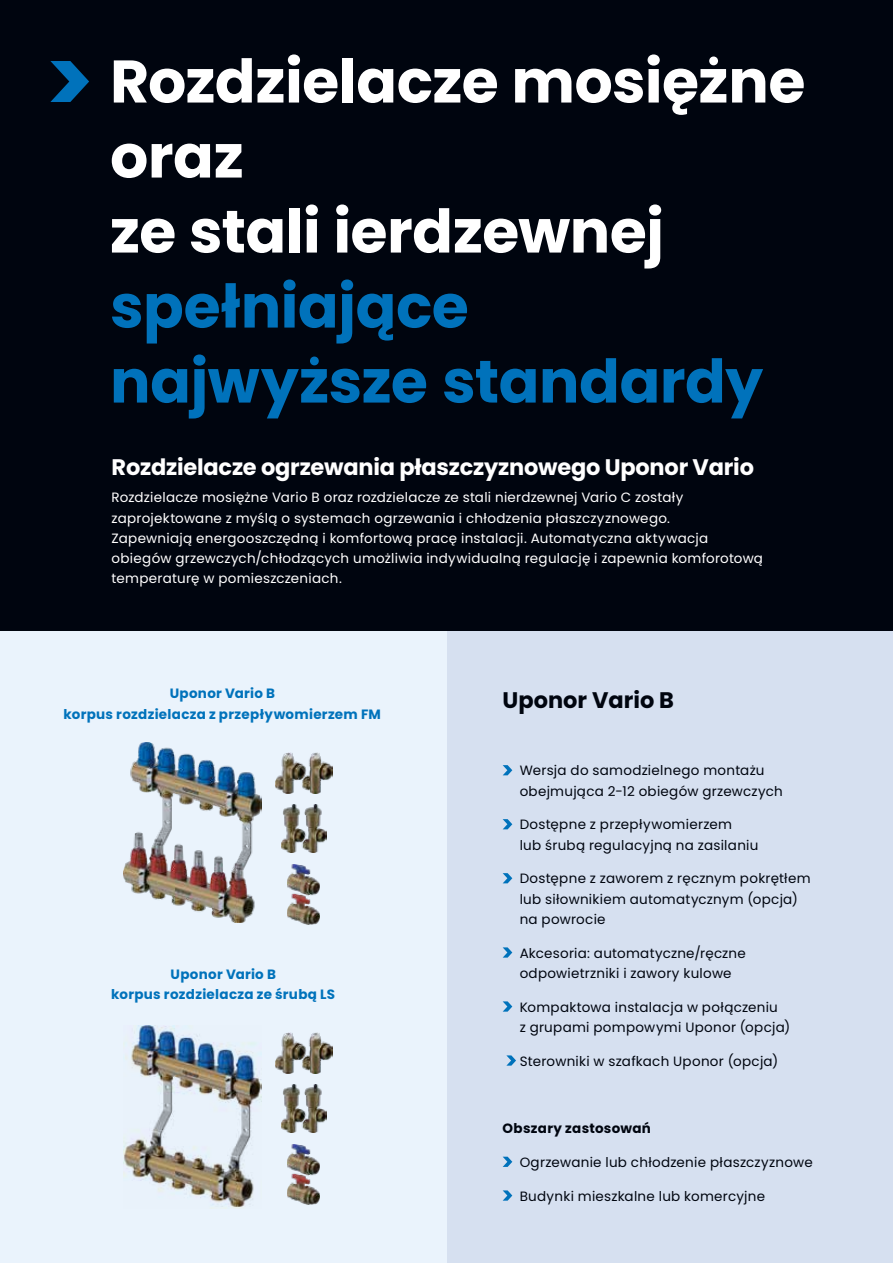
<style>
.page{position:relative;width:893px;height:1263px;background:#fff}
.page>*{position:absolute;margin:0;border:0;box-sizing:border-box;transform-origin:0 0}
.t1{font:700 60px/75px "Poppins";letter-spacing:-.01em;color:#fff}
.t2{font:700 60px/75px "Poppins";letter-spacing:-.005em;color:#0072bb}
.t3{font:700 22.5px "Poppins";letter-spacing:-.01em;color:#fff}
.t4{font:700 22.5px "Poppins";color:#00050f}
.t5{font:13.5px/20.2px "Poppins";letter-spacing:.02em;color:#00050f}
.t6{font:13.5px/20.2px "Poppins";letter-spacing:.02em;color:#fff}
.t7{font:700 13.5px/20.2px "Poppins";letter-spacing:.02em;color:#0072bb;text-align:center}
.t8{font:700 13.5px "Poppins";letter-spacing:.02em;color:#00050f}
</style>
<div class="page">
<div style="left:0;top:0;width:893px;height:631px;background:#00050f"></div>
<div style="left:446px;top:631px;width:447px;height:632px;background:#d6e0f0"></div>
<svg style="left:503px;top:765px;width:9px;height:10px"></svg>
<svg style="left:503px;top:819px;width:9px;height:10px"></svg>
<svg style="left:503px;top:873px;width:9px;height:10px"></svg>
<svg style="left:503px;top:947px;width:9px;height:11px"></svg>
<svg style="left:503px;top:1001px;width:9px;height:11px"></svg>
<svg style="left:506px;top:1055px;width:10px;height:11px"></svg>
<svg style="left:503px;top:1157px;width:9px;height:10px"></svg>
<svg style="left:503px;top:1190px;width:9px;height:11px"></svg>
<div style="left:0;top:631px;width:446px;height:632px;background:#eaf3fc"></div>
<img style="left:124px;top:743px;width:137px;height:179px">
<img style="left:275px;top:752px;width:57px;height:41px">
<img style="left:281px;top:804px;width:45px;height:48px">
<img style="left:288px;top:865px;width:32px;height:59px">
<svg style="left:50px;top:61px;width:39px;height:41px"></svg>
<img style="left:275px;top:1032px;width:57px;height:41px">
<img style="left:281px;top:1084px;width:45px;height:49px">
<img style="left:288px;top:1145px;width:32px;height:59px">
<img style="left:124px;top:1026px;width:138px;height:182px">
<h1 class="t1" style="left:110px;top:44px;width:697px">Rozdzielacze mosiężne oraz<br>ze stali ierdzewnej</h1>
<h1 class="t2" style="left:110px;top:269px;width:655px">spełniające najwyższe standardy</h1>
<h2 class="t3" style="left:112px;top:454px;width:644px">Rozdzielacze ogrzewania płaszczyznowego Uponor Vario</h2>
<p class="t6" style="left:112px;top:488px;width:653px">Rozdzielacze mosiężne Vario B oraz rozdzielacze ze stali nierdzewnej Vario C zostały zaprojektowane z myślą o systemach ogrzewania i chłodzenia płaszczyznowego.<br>Zapewniają energooszczędną i komfortową pracę instalacji. Automatyczna aktywacja obiegów grzewczych/chłodzących umożliwia indywidualną regulację i zapewnia komforotową temperaturę w pomieszczeniach.</p>
<p class="t7" style="left:64px;top:683px;width:319px">Uponor Vario B<br>korpus rozdzielacza z przepływomierzem FM</p>
<p class="t7" style="left:111px;top:964px;width:225px">Uponor Vario B<br>korpus rozdzielacza ze śrubą LS</p>
<h2 class="t4" style="left:503px;top:687px;width:173px">Uponor Vario B</h2>
<p class="t5" style="left:520px;top:760px;width:265px">Wersja do samodzielnego montażu obejmująca 2-12 obiegów grzewczych</p>
<p class="t5" style="left:520px;top:814px;width:240px">Dostępne z przepływomierzem<br>lub śrubą regulacyjną na zasilaniu</p>
<p class="t5" style="left:520px;top:868px;width:292px">Dostępne z zaworem z ręcznym pokrętłem lub siłownikiem automatycznym (opcja) na powrocie</p>
<p class="t5" style="left:520px;top:943px;width:228px">Akcesoria: automatyczne/ręczne odpowietrzniki i zawory kulowe</p>
<p class="t5" style="left:520px;top:997px;width:272px">Kompaktowa instalacja w połączeniu<br>z grupami pompowymi Uponor (opcja)</p>
<p class="t5" style="left:520px;top:1051px;width:260px">Sterowniki w szafkach Uponor (opcja)</p>
<p class="t8" style="left:503px;top:1120px;width:150px">Obszary zastosowań</p>
<p class="t5" style="left:520px;top:1152px;width:295px">Ogrzewanie lub chłodzenie płaszczyznowe</p>
<p class="t5" style="left:520px;top:1186px;width:247px">Budynki mieszkalne lub komercyjne</p>
</div>
